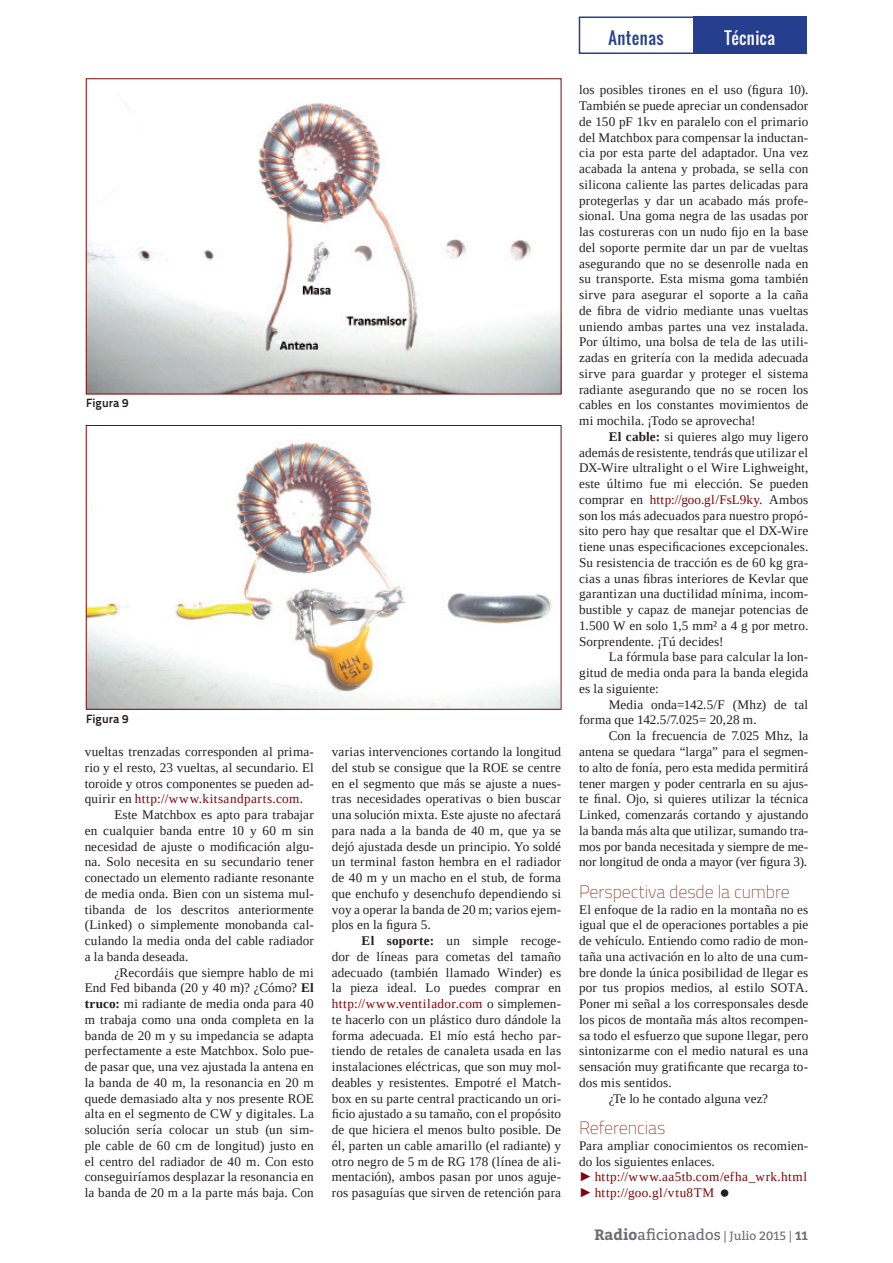
<style>
.page{position:relative;width:893px;height:1263px;background:#fff}
.page>*{position:absolute;margin:0;border:0;box-sizing:border-box;transform-origin:0 0}
.TXT_articles{font:100 18px "Titillium";letter-spacing:-.005em;color:#923827}
.t1{font:16.5px "Oswald";letter-spacing:.03em;color:#253f8e}
.t2{font:16.5px "Oswald";letter-spacing:.03em;color:#fff}
.t3{font:15px "Bitter";color:#6c6d70}
.TXT_articles-2{font:13.2px/15.8px "Tinos";letter-spacing:.01em;color:#231f20;text-align:justify}
.TXT_articles-3{font:13.2px "Tinos";letter-spacing:.035em;color:#7e0608}
.t4{font:12px "Titillium Text 22 L 800 wt";color:#231f20}
.s1{color:#7e0608}
.s2{font-weight:700}
.s3{font-family:"Arial"}
.s4{font-size:12px}
.s5{font-weight:700;font-size:12px}
</style>
<div class="page">
<div style="left:693px;top:16px;width:114px;height:38px;background:#253f8e"></div>
<div style="left:579px;top:16px;width:116px;height:38px;border:2px solid #253f8e"></div>
<img style="left:88px;top:102px;width:471px;height:290px">
<img style="left:88px;top:441px;width:471px;height:267px">
<div style="left:86px;top:425px;width:475px;height:285px;border:1px solid #7e0608"></div>
<p class="t4" style="left:86px;top:394px;width:44px">Figura 9</p>
<p class="t4" style="left:86px;top:709px;width:44px">Figura 9</p>
<p class="TXT_articles-2" style="left:85px;top:744px;width:231px">vueltas trenzadas corresponden al prima&shy;rio y el resto, 23 vueltas, al secundario. El toroide y otros componentes se pueden ad&shy;quirir en <span class="s1">http://www.kitsandparts.com</span>.</p>
<p class="TXT_articles-2" style="left:85px;top:807px;width:231px;text-indent:30px">Este Matchbox es apto para trabajar en cualquier banda entre 10 y 60 m sin necesidad de ajuste o modificación algu&shy;na. Solo necesita en su secundario tener conectado un elemento radiante resonante de media onda. Bien con un sistema mul&shy;tibanda de los descritos anteriormente (Linked) o simplemente monobanda cal&shy;culando la media onda del cable radiador a la banda deseada.</p>
<p class="TXT_articles-2" style="left:85px;top:964px;width:231px;text-indent:30px">¿Recordáis que siempre hablo de mi End Fed bibanda (20 y 40 m)? ¿Cómo? <span class="s2">El truco:</span> mi radiante de media onda para 40 m trabaja como una onda completa en la banda de 20 m y su impedancia se adapta perfectamente a este Matchbox. Solo pue&shy;de pasar que, una vez ajustada la antena en la banda de 40 m, la resonancia en 20 m quede demasiado alta y nos presente ROE alta en el segmento de CW y digitales. La solución sería colocar un stub (un sim&shy;ple cable de 60 cm de longitud) justo en el centro del radiador de 40 m. Con esto conseguiríamos desplazar la resonancia en la banda de 20 m a la parte más baja. Con</p>
<p class="TXT_articles-2" style="left:332px;top:744px;width:231px">varias intervenciones cortando la longitud del stub se consigue que la ROE se centre en el segmento que más se ajuste a nues&shy;tras necesidades operativas o bien buscar una solución mixta. Este ajuste no afectará para nada a la banda de 40 m, que ya se dejó ajustada desde un principio. Yo soldé un terminal faston hembra en el radiador de 40 m y un macho en el stub, de forma que enchufo y desenchufo dependiendo si voy a operar la banda de 20 m; varios ejem&shy;plos en la figura 5.</p>
<p class="TXT_articles-2" style="left:332px;top:933px;width:231px;text-indent:30px"><span class="s2">El soporte:</span> un simple recoge&shy;dor de líneas para cometas del tamaño adecuado (también llamado Winder) es la pieza ideal. Lo puedes comprar en <span class="s1">http://www.ventilador.com</span> o simplemen&shy;te hacerlo con un plástico duro dándole la forma adecuada. El mío está hecho par&shy;tiendo de retales de canaleta usada en las instalaciones eléctricas, que son muy mol&shy;deables y resistentes. Empotré el Match&shy;box en su parte central practicando un ori&shy;ficio ajustado a su tamaño, con el propósito de que hiciera el menos bulto posible. De él, parten un cable amarillo (el radiante) y otro negro de 5 m de RG 178 (línea de ali&shy;mentación), ambos pasan por unos aguje&shy;ros pasaguías que sirven de retención para</p>
<p class="t1" style="left:608px;top:26px;width:57px">Antenas</p>
<p class="t2" style="left:725px;top:26px;width:52px">Técnica</p>
<p class="TXT_articles-2" style="left:579px;top:82px;width:231px">los posibles tirones en el uso (figura 10).<br>También se puede apreciar un condensador de 150 pF 1kv en paralelo con el primario del Matchbox para compensar la inductan&shy;cia por esta parte del adaptador. Una vez acabada la antena y probada, se sella con silicona caliente las partes delicadas para protegerlas y dar un acabado más profe&shy;sional. Una goma negra de las usadas por las costureras con un nudo fijo en la base del soporte permite dar un par de vueltas asegurando que no se desenrolle nada en su transporte. Esta misma goma también sirve para asegurar el soporte a la caña de fibra de vidrio mediante unas vueltas uniendo ambas partes una vez instalada.<br>Por último, una bolsa de tela de las utili&shy;zadas en gritería con la medida adecuada sirve para guardar y proteger el sistema radiante asegurando que no se rocen los cables en los constantes movimientos de mi mochila. ¡Todo se aprovecha!</p>
<p class="TXT_articles-2" style="left:579px;top:428px;width:231px;text-indent:30px"><span class="s2">El cable:</span> si quieres algo muy ligero además de resistente, tendrás que utilizar el DX-Wire ultralight o el Wire Lighweight, este último fue mi elección. Se pueden comprar en <span class="s1">http://goo.gl/FsL9ky</span>. Ambos son los más adecuados para nuestro propó&shy;sito pero hay que resaltar que el DX-Wire tiene unas especificaciones excepcionales.<br>Su resistencia de tracción es de 60 kg gra&shy;cias a unas fibras interiores de Kevlar que garantizan una ductilidad mínima, incom&shy;bustible y capaz de manejar potencias de 1.500 W en solo 1,5 mm² a 4 g por metro.<br>Sorprendente. ¡Tú decides!</p>
<p class="TXT_articles-2" style="left:579px;top:649px;width:231px;text-indent:30px">La fórmula base para calcular la lon&shy;gitud de media onda para la banda elegida es la siguiente:</p>
<p class="TXT_articles-2" style="left:579px;top:696px;width:231px;text-indent:30px">Media onda=142.5/F (Mhz) de tal forma que 142.5/7.025= 20,28 m.</p>
<p class="TXT_articles-2" style="left:579px;top:728px;width:231px;text-indent:30px">Con la frecuencia de 7.025 Mhz, la antena se quedara “larga” para el segmen&shy;to alto de fonía, pero esta medida permitirá tener margen y poder centrarla en su ajus&shy;te final. Ojo, si quieres utilizar la técnica Linked, comenzarás cortando y ajustando la banda más alta que utilizar, sumando tra&shy;mos por banda necesitada y siempre de me&shy;nor longitud de onda a mayor (ver figura 3).</p>
<p class="TXT_articles" style="left:579px;top:879px;width:212px">Perspectiva desde la cumbre</p>
<p class="TXT_articles-2" style="left:579px;top:901px;width:231px">El enfoque de la radio en la montaña no es igual que el de operaciones portables a pie de vehículo. Entiendo como radio de mon&shy;taña una activación en lo alto de una cum&shy;bre donde la única posibilidad de llegar es por tus propios medios, al estilo SOTA.<br>Poner mi señal a los corresponsales desde los picos de montaña más altos recompen&shy;sa todo el esfuerzo que supone llegar, pero sintonizarme con el medio natural es una sensación muy gratificante que recarga to&shy;dos mis sentidos.</p>
<p class="TXT_articles-2" style="left:609px;top:1090px;width:161px">¿Te lo he contado alguna vez?</p>
<p class="TXT_articles" style="left:579px;top:1115px;width:88px">Referencias</p>
<p class="TXT_articles-2" style="left:579px;top:1137px;width:231px">Para ampliar conocimientos os recomien&shy;do los siguientes enlaces.</p>
<p class="TXT_articles-3" style="left:579px;top:1168px;width:230px"><span class="s3">►</span> http://www.aa5tb.com/efha_wrk.html</p>
<p class="TXT_articles-3" style="left:579px;top:1184px;width:137px"><span class="s3">►</span> http://goo.gl/vtu8TM</p>
<p class="t3" style="left:594px;top:1224px;width:215px"><span class="s2">Radio</span>aficionados <span class="s4">| Julio 2015 |</span> <span class="s5">11</span></p>
</div>
